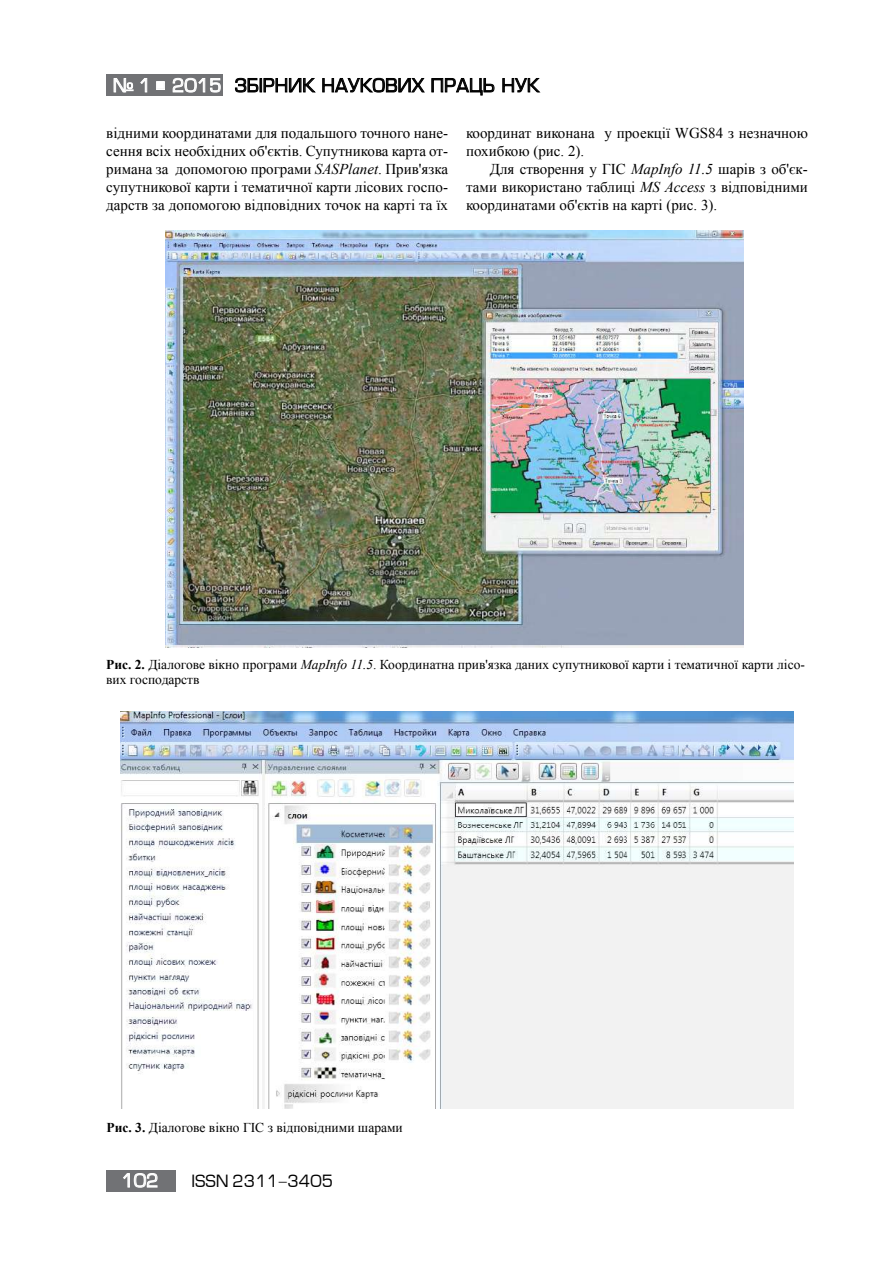
<style>
.page{position:relative;width:893px;height:1263px;background:#fff}
.page>*{position:absolute;margin:0;border:0;box-sizing:border-box;transform-origin:0 0}
.t1{font:18px "Europe";color:#000}
.t2{font:18px "Europe";color:#fff}
.t3{font:16.5px "Europe";color:#000}
.t4{font:15px/18px "Times New Roman";color:#000;text-align:justify}
.t5{font:13.5px/15px "Times New Roman";color:#000}
.s1{color:#fff}
.s2{font-style:italic}
.s3{font-weight:700}
</style>
<div class="page">
<svg style="left:235px;top:77px;width:260px;height:19px"></svg>
<svg style="left:502px;top:78px;width:39px;height:15px"></svg>
<div style="left:106px;top:75px;width:117px;height:21px;background:#717275"></div>
<div style="left:106px;top:1170px;width:70px;height:21px;background:#717275"></div>
<svg style="left:113px;top:78px;width:21px;height:15px"></svg>
<svg style="left:140px;top:78px;width:8px;height:15px"></svg>
<div style="left:156px;top:81px;width:9px;height:9px;border:1px solid #fff"></div>
<svg style="left:172px;top:77px;width:49px;height:16px"></svg>
<svg style="left:123px;top:1173px;width:35px;height:15px"></svg>
<img style="left:166px;top:230px;width:577px;height:417px">
<img style="left:120px;top:711px;width:674px;height:397px">
<p class="t1" style="left:113px;top:76px;width:428px"><span class="s1">№ 1</span> <span class="s1">■ 2015</span> ЗБІРНИК НАУКОВИХ ПРАЦЬ НУК</p>
<p class="t4" style="left:106px;top:124px;width:343px">відними координатами для подальшого точного нане&shy;сення всіх необхідних об'єктів. Супутникова карта от&shy;римана за допомогою програми <span class="s2">SASPlanet</span>. Прив'язка супутникової карти і тематичної карти лісових госпо&shy;дарств за допомогою відповідних точок на карті та їх</p>
<p class="t4" style="left:466px;top:124px;width:343px">координат виконана у проекції WGS84 з незначною похибкою (рис. 2).</p>
<p class="t4" style="left:466px;top:160px;width:343px;text-indent:24px">Для створення у ГІС <span class="s2">MapInfo 11.5</span> шарів з об'єк&shy;тами використано таблиці <span class="s2">MS Access</span> з відповідними координатами об'єктів на карті (рис. 3).</p>
<p class="t5" style="left:106px;top:657px;width:700px"><span class="s3">Рис. 2.</span> Діалогове вікно програми <span class="s2">MapInfo 11.5</span>. Координатна прив'язка даних супутникової карти і тематичної карти лісо&shy;вих господарств</p>
<p class="t5" style="left:107px;top:1119px;width:298px"><span class="s3">Рис. 3.</span> Діалогове вікно ГІС з відповідними шарами</p>
<p class="t2" style="left:121px;top:1171px;width:39px">102</p>
<p class="t3" style="left:191px;top:1172px;width:143px">ISSN 2311-3405</p>
</div>
